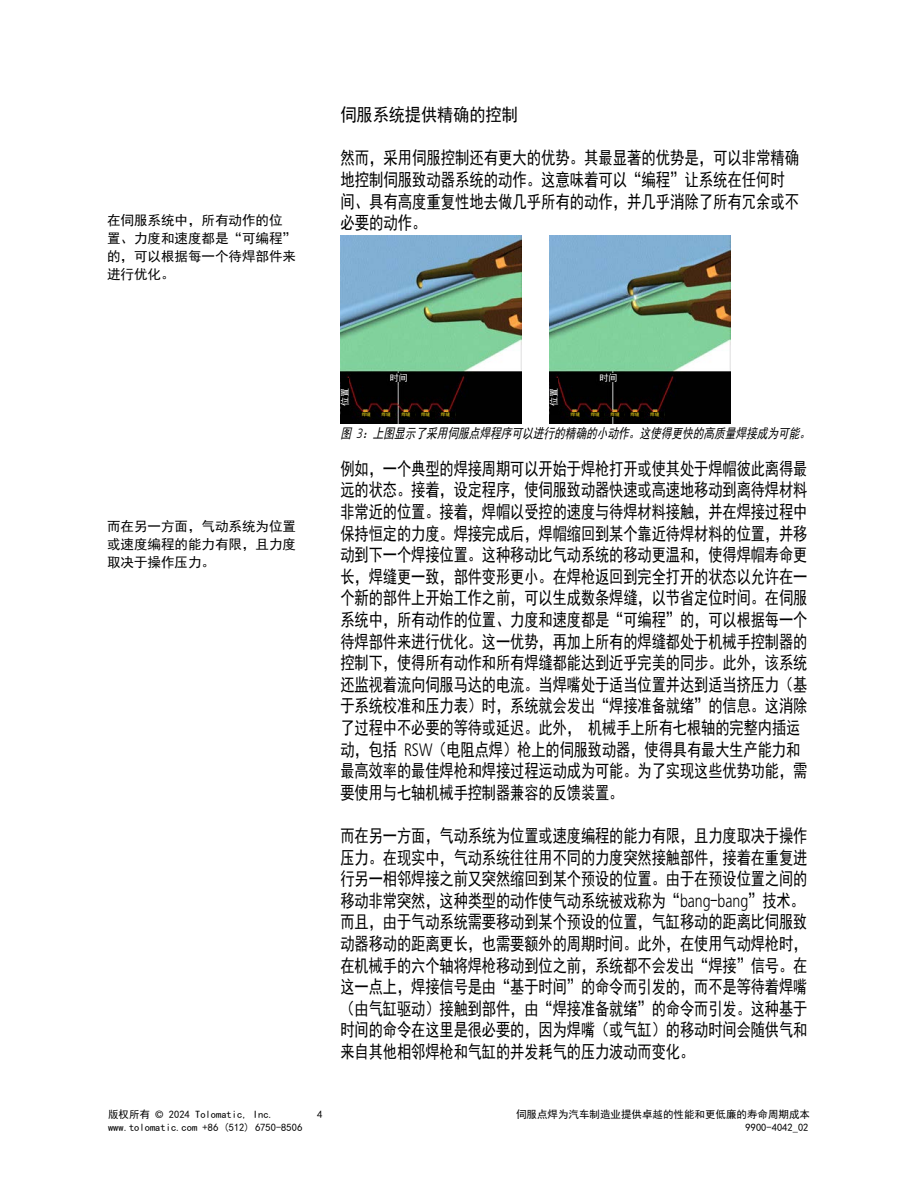
<style>
.page{position:relative;width:918px;height:1188px;background:#fff}
.page>*{position:absolute;margin:0;border:0;box-sizing:border-box;transform-origin:0 0}
.t1{font:18px/21.6px "Sim Hei";letter-spacing:-.005em;color:#000;scale:.79 1}
.t2{font:18px/21.6px "Sim Hei";letter-spacing:-.005em;color:#000;scale:.8 1}
.t3{font:18px "Sim Hei";letter-spacing:-.005em;color:#000;scale:.9 1}
.t4{font:13.5px/18px "Sim Hei";color:#000}
.t5{font:italic 13.5px "Sim Hei";color:#000;scale:.79 1}
.t6{font:10.5px "Sim Hei";color:#000}
.t7{font:9px "Sim Hei";color:#fff}
.t8{font:4.5px "Sim Hei";color:#ffe71b}
.s1{font-family:"Frutiger LT Std";font-weight:300}
</style>
<div class="page">
<img style="left:340px;top:236px;width:181px;height:187px">
<img style="left:550px;top:236px;width:180px;height:187px">
<div style="left:388px;top:374px;width:22px;height:8px;background:#000"></div>
<div style="left:598px;top:374px;width:21px;height:8px;background:#000"></div>
<div style="left:550px;top:379px;width:8px;height:36px;background:#000"></div>
<div style="left:341px;top:379px;width:8px;height:36px;background:#000"></div>
<hr style="left:362px;top:412px;width:13px;height:4px;background:#000">
<hr style="left:571px;top:412px;width:13px;height:4px;background:#000">
<hr style="left:382px;top:412px;width:13px;height:4px;background:#000">
<hr style="left:591px;top:412px;width:13px;height:4px;background:#000">
<hr style="left:401px;top:412px;width:14px;height:4px;background:#000">
<hr style="left:611px;top:412px;width:13px;height:4px;background:#000">
<hr style="left:421px;top:412px;width:14px;height:4px;background:#000">
<hr style="left:630px;top:412px;width:14px;height:4px;background:#000">
<hr style="left:441px;top:412px;width:13px;height:4px;background:#000">
<hr style="left:650px;top:412px;width:14px;height:4px;background:#000">
<p class="t4" style="left:107px;top:212px;width:190px">在伺服系统中，所有动作的位置、力度和速度都是“可编程”的，可以根据每一个待焊部件来进行优化。</p>
<p class="t4" style="left:107px;top:518px;width:190px;text-align:justify">而在另一方面，气动系统为位置或速度编程的能力有限，且力度取决于操作压力。</p>
<p class="t3" style="left:340px;top:106px;width:199px">伺服系统提供精确的控制</p>
<p class="t2" style="left:340px;top:147px;width:575px">然而，采用伺服控制还有更大的优势。其最显著的优势是，可以非常精确地控制伺服致动器系统的动作。这意味着可以“编程”让系统在任何时间、具有高度重复性地去做几乎所有的动作，并几乎消除了所有冗余或不必要的动作。</p>
<p class="t7" style="left:390px;top:373px;width:19px">时间</p>
<p class="t7" style="left:599px;top:373px;width:19px">时间</p>
<p class="t7" style="left:340px;top:406px;width:19px;rotate:-90deg">位置</p>
<p class="t7" style="left:549px;top:406px;width:19px;rotate:-90deg">位置</p>
<p class="t8" style="left:362px;top:412px;width:10px">焊缝</p>
<p class="t8" style="left:382px;top:412px;width:10px">焊缝</p>
<p class="t8" style="left:401px;top:412px;width:10px">焊缝</p>
<p class="t8" style="left:421px;top:412px;width:10px">焊缝</p>
<p class="t8" style="left:441px;top:412px;width:10px">焊缝</p>
<p class="t8" style="left:571px;top:412px;width:10px">焊缝</p>
<p class="t8" style="left:591px;top:412px;width:10px">焊缝</p>
<p class="t8" style="left:611px;top:412px;width:10px">焊缝</p>
<p class="t8" style="left:630px;top:412px;width:10px">焊缝</p>
<p class="t8" style="left:650px;top:412px;width:10px">焊缝</p>
<p class="t5" style="left:340px;top:427px;width:599px">图 <span class="s1">3</span>：上图显示了采用伺服点焊程序可以进行的精确的小动作。这使得更快的高质量焊接成为可能。</p>
<p class="t1" style="left:340px;top:458px;width:593px">例如，一个典型的焊接周期可以开始于焊枪打开或使其处于焊帽彼此离得最远的状态。接着，设定程序，使伺服致动器快速或高速地移动到离待焊材料非常近的位置。接着，焊帽以受控的速度与待焊材料接触，并在焊接过程中保持恒定的力度。焊接完成后，焊帽缩回到某个靠近待焊材料的位置，并移动到下一个焊接位置。这种移动比气动系统的移动更温和，使得焊帽寿命更长，焊缝更一致，部件变形更小。在焊枪返回到完全打开的状态以允许在一个新的部件上开始工作之前，可以生成数条焊缝，以节省定位时间。在伺服系统中，所有动作的位置、力度和速度都是“可编程”的，可以根据每一个待焊部件来进行优化。这一优势，再加上所有的焊缝都处于机械手控制器的控制下，使得所有动作和所有焊缝都能达到近乎完美的同步。此外，该系统还监视着流向伺服马达的电流。当焊嘴处于适当位置并达到适当挤压力（基于系统校准和压力表）时，系统就会发出“焊接准备就绪”的信息。这消除了过程中不必要的等待或延迟。此外， 机械手上所有七根轴的完整内插运动，包括 <span class="s1">RSW</span>（电阻点焊）枪上的伺服致动器，使得具有最大生产能力和最高效率的最佳焊枪和焊接过程运动成为可能。为了实现这些优势功能，需要使用与七轴机械手控制器兼容的反馈装置。</p>
<p class="t1" style="left:340px;top:825px;width:593px">而在另一方面，气动系统为位置或速度编程的能力有限，且力度取决于操作压力。在现实中，气动系统往往用不同的力度突然接触部件，接着在重复进行另一相邻焊接之前又突然缩回到某个预设的位置。由于在预设位置之间的移动非常突然，这种类型的动作使气动系统被戏称为“<span class="s1">bang</span>-<span class="s1">bang</span>”技术。而且，由于气动系统需要移动到某个预设的位置，气缸移动的距离比伺服致动器移动的距离更长，也需要额外的周期时间。此外，在使用气动焊枪时，在机械手的六个轴将焊枪移动到位之前，系统都不会发出“焊接”信号。在这一点上，焊接信号是由“基于时间”的命令而引发的，而不是等待着焊嘴（由气缸驱动）接触到部件，由“焊接准备就绪”的命令而引发。这种基于时间的命令在这里是很必要的，因为焊嘴（或气缸）的移动时间会随供气和来自其他相邻焊枪和气缸的并发耗气的压力波动而变化。</p>
<p class="t6" style="left:108px;top:1109px;width:167px">版权所有 <span class="s1">©</span> 2024 Tolomatic, Inc.</p>
<p class="t6" style="left:317px;top:1109px;width:7px">4</p>
<p class="t6" style="left:516px;top:1109px;width:295px">伺服点焊为汽车制造业提供卓越的性能和更低廉的寿命周期成本</p>
<p class="t6" style="left:108px;top:1122px;width:196px">www.tolomatic.com +86 (512) 6750-8506</p>
<p class="t6" style="left:746px;top:1122px;width:64px">9900-4042_02</p>
</div>
